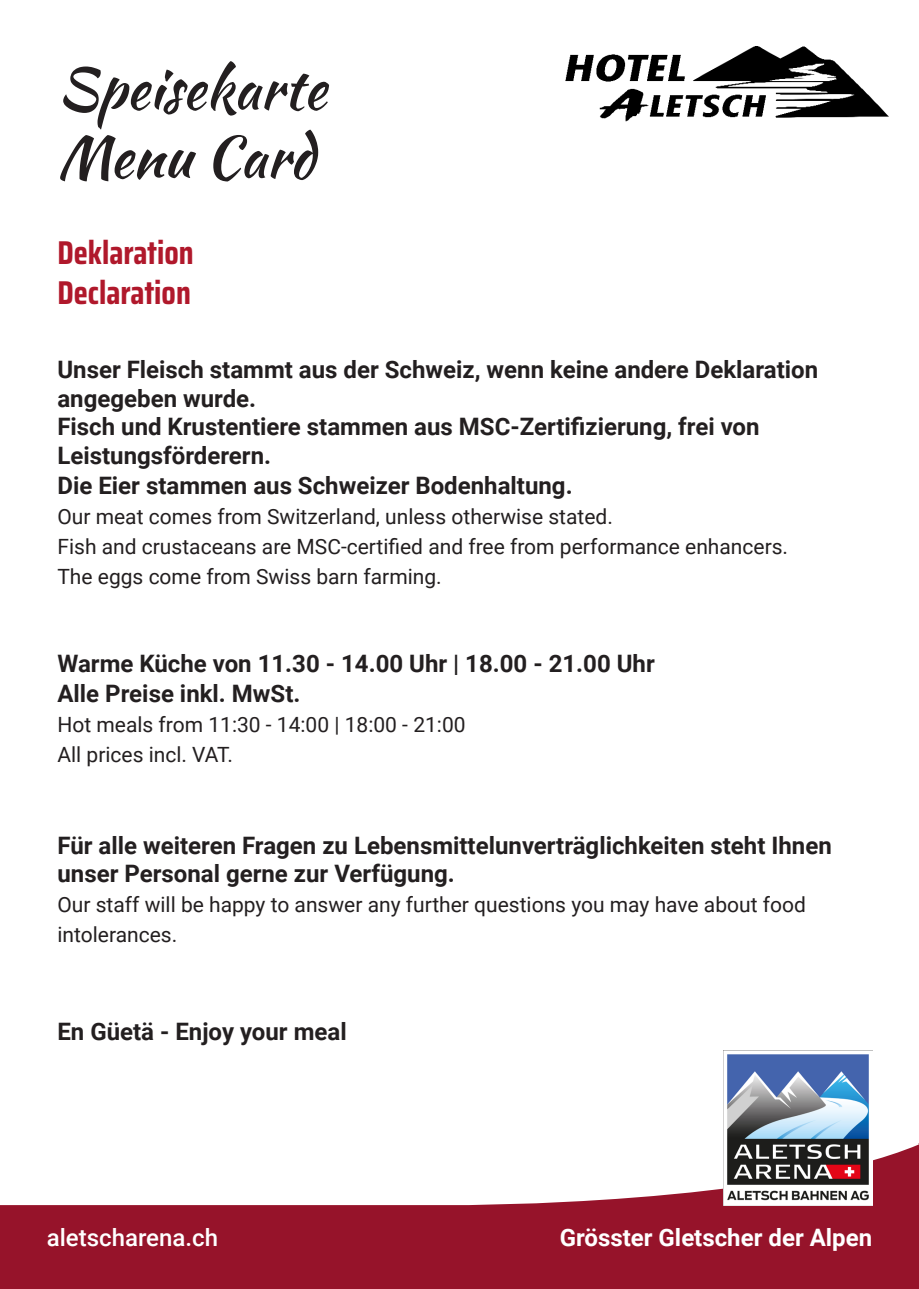
<style>
.page{position:relative;width:919px;height:1289px;background:#fff}
.page>*{position:absolute;margin:0;border:0;box-sizing:border-box;transform-origin:0 0}
.t1{font:57px/68.4px "Kaushan Script";color:#231f20}
.t2{font:700 33px/39.6px "Saira Condensed";color:#b0182b}
.t3{font:700 24px/28.8px "Roboto";color:#231f20}
.t4{font:700 24px "Roboto";color:#fff}
.t5{font:500 24px "Roboto";color:#fff}
.t6{font:21px/30px "Roboto";color:#231f20}
</style>
<div class="page">
<div style="left:0;top:1206px;width:918px;height:82px;background:#96132a"></div>
<svg style="left:0;top:1145px;width:918px;height:61px"></svg>
<img style="left:723px;top:1050px;width:149px;height:154px">
<img style="left:565px;top:47px;width:323px;height:75px">
<h1 class="t1" style="left:57px;top:54px;width:270px">Speisekarte<br>Menu Card</h1>
<h2 class="t2" style="left:57px;top:233px;width:138px">Deklaration<br>Declaration</h2>
<p class="t3" style="left:57px;top:354px;width:762px">Unser Fleisch stammt aus der Schweiz, wenn keine andere Deklaration angegeben wurde.<br>Fisch und Krustentiere stammen aus MSC-Zertifizierung, frei von Leistungsförderern.<br>Die Eier stammen aus Schweizer Bodenhaltung.</p>
<p class="t6" style="left:57px;top:500px;width:732px">Our meat comes from Switzerland, unless otherwise stated.<br>Fish and crustaceans are MSC-certified and free from performance enhancers.<br>The eggs come from Swiss barn farming.</p>
<p class="t3" style="left:57px;top:648px;width:599px;line-height:30px">Warme Küche von 11.30 - 14.00 Uhr | 18.00 - 21.00 Uhr<br>Alle Preise inkl. MwSt.</p>
<p class="t6" style="left:57px;top:709px;width:409px">Hot meals from 11:30 - 14:00 | 18:00 - 21:00<br>All prices incl. VAT.</p>
<p class="t3" style="left:57px;top:830px;width:775px">Für alle weiteren Fragen zu Lebensmittelunverträglichkeiten steht Ihnen unser Personal gerne zur Verfügung.</p>
<p class="t6" style="left:57px;top:889px;width:749px">Our staff will be happy to answer any further questions you may have about food intolerances.</p>
<p class="t3" style="left:57px;top:1015px;width:291px">En Güetä - Enjoy your meal</p>
<p class="t5" style="left:47px;top:1220px;width:173px">aletscharena.ch</p>
<p class="t4" style="left:559px;top:1220px;width:314px">Grösster Gletscher der Alpen</p>
</div>
